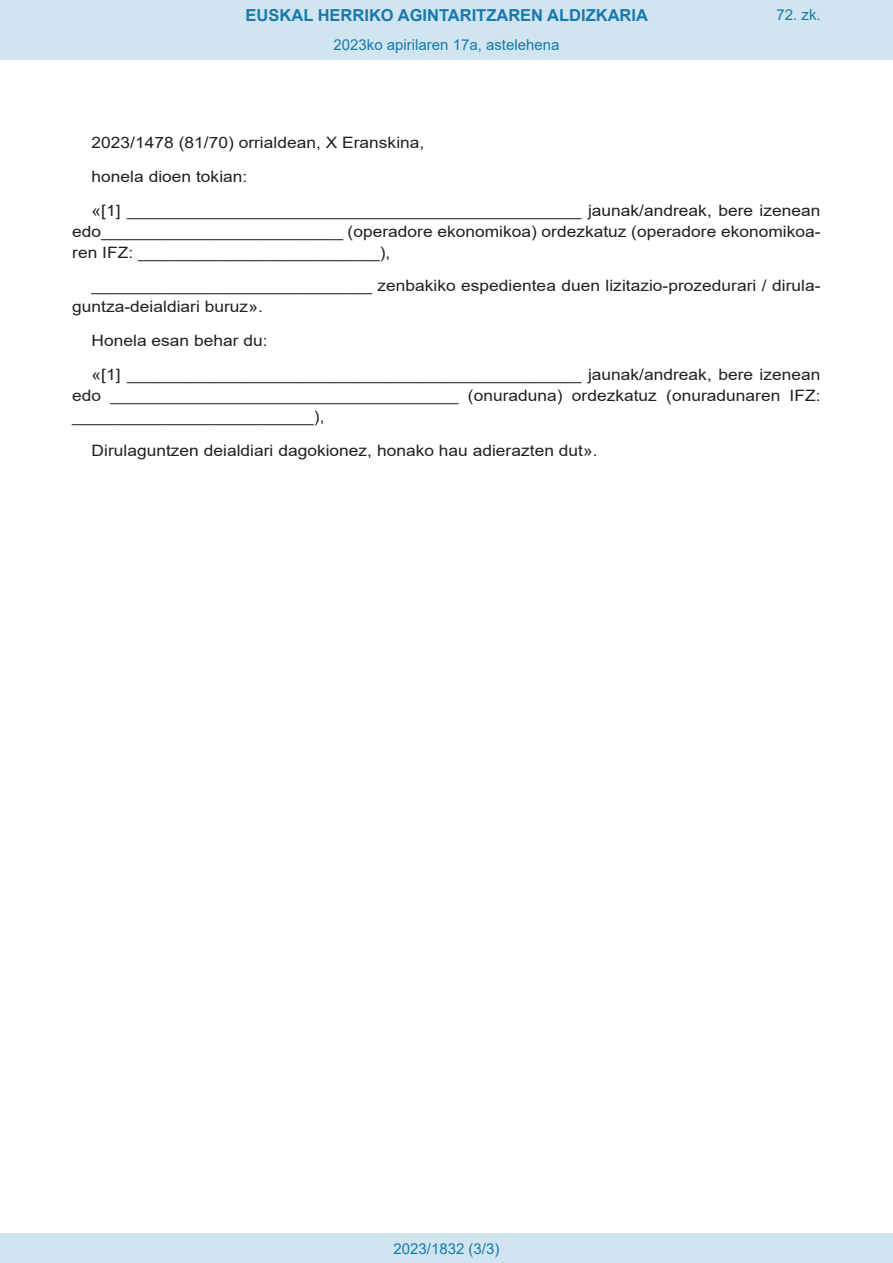
<style>
.page{position:relative;width:893px;height:1263px;background:#fff}
.page>*{position:absolute;margin:0;border:0;box-sizing:border-box;transform-origin:0 0}
.t1{font:700 16.5px "Arial";color:#1879ad}
.BOPVDetalle{font:15.6px/21px "Arial";color:#231f20;text-align:justify;scale:1.11 1}
.Paginacion_Centro{font:15px "Arial";color:#1879ad}
</style>
<div class="page">
<div style="left:0;top:0;width:893px;height:60px;background:#d0e5f0"></div>
<div style="left:0;top:1233px;width:893px;height:30px;background:#d0e5f0"></div>
<p class="t1" style="left:246px;top:3px;width:404px">EUSKAL HERRIKO AGINTARITZAREN ALDIZKARIA</p>
<p class="Paginacion_Centro" style="left:333px;top:35px;width:227px">2023ko apirilaren 17a, astelehena</p>
<p class="Paginacion_Centro" style="left:776px;top:5px;width:46px">72. zk.</p>
<p class="BOPVDetalle" style="left:92px;top:132px;width:301px">2023/1478 (81/70) orrialdean, X Eranskina,</p>
<p class="BOPVDetalle" style="left:92px;top:166px;width:142px">honela dioen tokian:</p>
<p class="BOPVDetalle" style="left:72px;top:200px;width:676px;text-indent:19px">«[1] _______________________________________________ jaunak/andreak, bere izenean edo_________________________ (operadore ekonomikoa) ordezkatuz (operadore ekonomikoa&shy;ren IFZ: _________________________),</p>
<p class="BOPVDetalle" style="left:72px;top:275px;width:676px;text-indent:19px">_____________________________ zenbakiko espedientea duen lizitazio-prozedurari / dirula&shy;guntza-deialdiari buruz».</p>
<p class="BOPVDetalle" style="left:92px;top:330px;width:160px">Honela esan behar du:</p>
<p class="BOPVDetalle" style="left:72px;top:364px;width:676px;text-indent:19px">«[1] _______________________________________________ jaunak/andreak, bere izenean edo ____________________________________ (onuraduna) ordezkatuz (onuradunaren IFZ: _________________________),</p>
<p class="BOPVDetalle" style="left:92px;top:440px;width:457px">Dirulaguntzen deialdiari dagokionez, honako hau adierazten dut».</p>
<p class="Paginacion_Centro" style="left:393px;top:1238px;width:107px">2023/1832 (3/3)</p>
</div>
